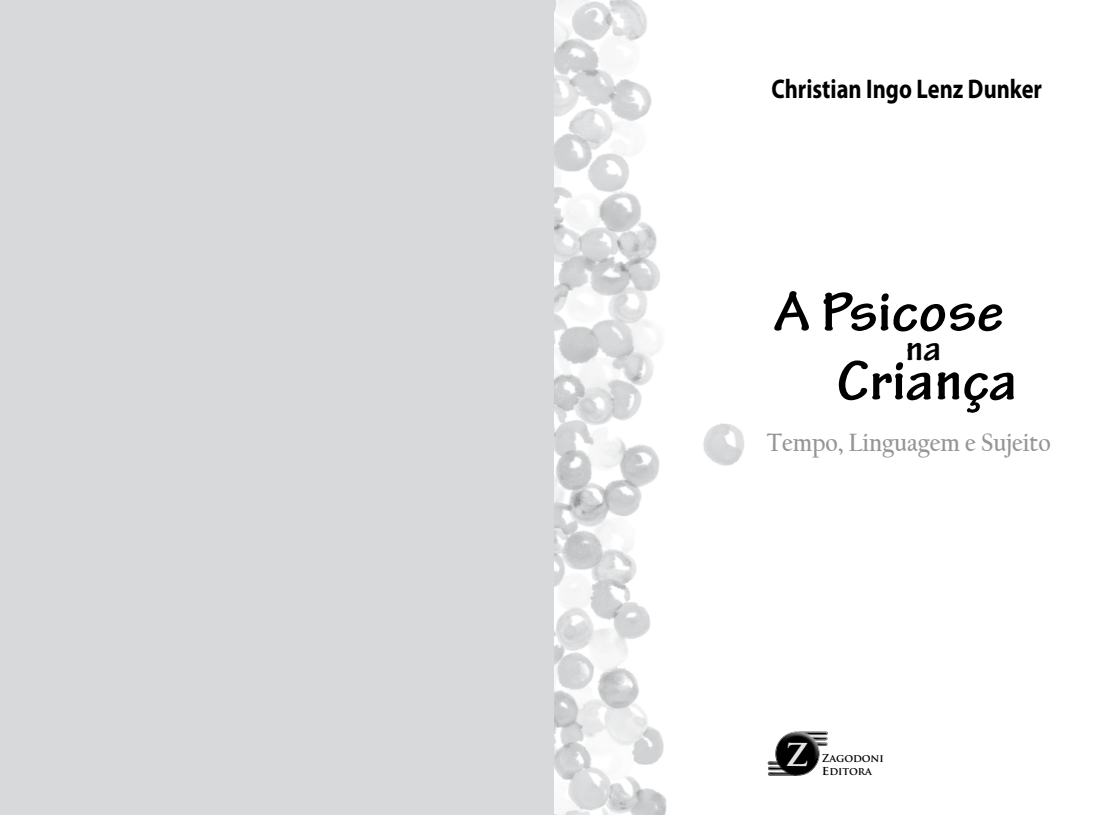
<style>
.page{position:relative;width:1106px;height:815px;background:#fff}
.page>*{position:absolute;margin:0;border:0;box-sizing:border-box;transform-origin:0 0}
.t1{font:700 condensed 59px/68.9px "Tekton Pro";color:#000;text-align:right;scale:1.25 1}
.t2{font:700 condensed 37.75px "Tekton Pro";color:#000;scale:1.25 1}
.t3{font:700 36.25px "Trajan Pro";color:#e2e3e4;scale:1.05 1}
.t4{font:700 27px "Myriad Pro";color:#000;scale:.83 1}
.t5{font:700 26.25px "Californian FB";color:#939598;scale:.9 1}
.t6{font:700 10.75px/12.9px "Trajan Pro";color:#000}
</style>
<div class="page">
<img style="left:553px;top:0;width:191px;height:815px">
<svg style="left:767px;top:731px;width:61px;height:45px"></svg>
<div style="left:774px;top:730px;width:47px;height:46px;background:#000;opacity:.75"></div>
<div style="left:0;top:0;width:553px;height:815px;background:#d8d9db"></div>
<p class="t4" style="left:771px;top:71px;width:328px">Christian Ingo Lenz Dunker</p>
<h1 class="t1" style="left:774px;top:279px;width:196px">A Psicose<br>Criança</h1>
<h2 class="t2" style="left:905px;top:326px;width:30px">na</h2>
<p class="t5" style="left:767px;top:428px;width:317px">Tempo, Linguagem e Sujeito</p>
<h3 class="t3" style="left:785px;top:730px;width:24px">z</h3>
<p class="t6" style="left:822px;top:752px;width:63px">Zagodoni<br>Editora</p>
</div>
